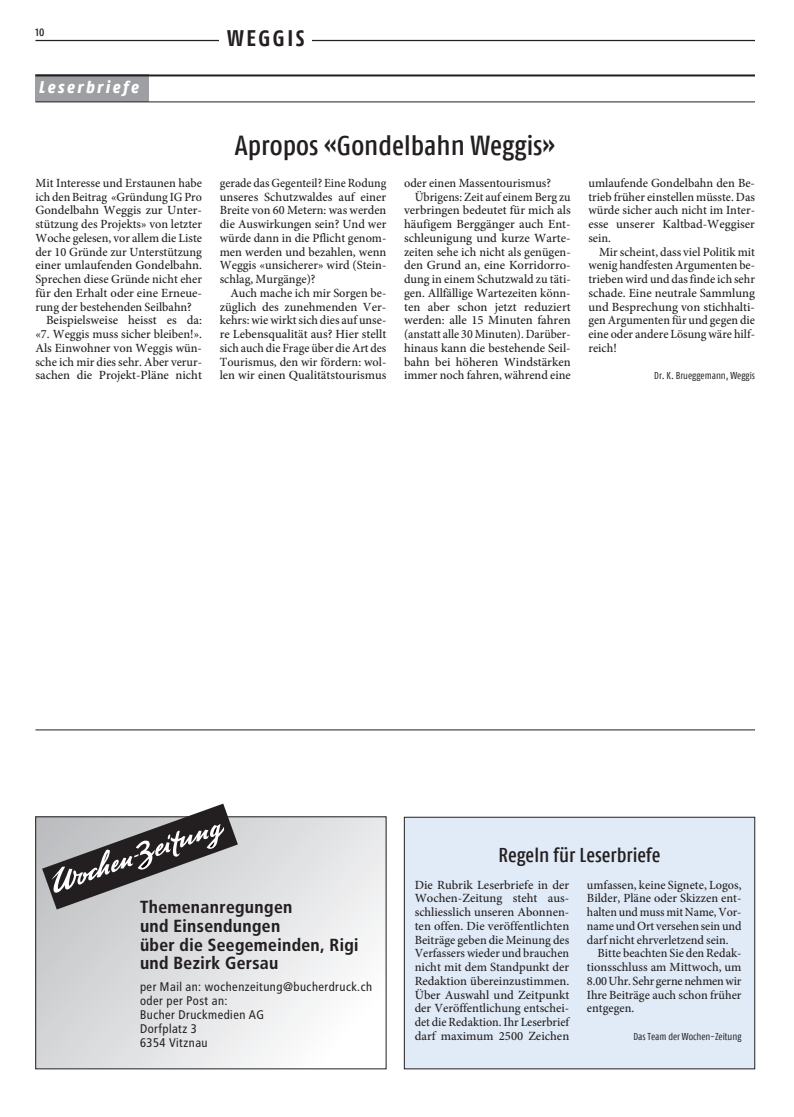
<style>
.page{position:relative;width:794px;height:1117px;background:#fff}
.page>*{position:absolute;margin:0;border:0;box-sizing:border-box;transform-origin:0 0}
.t1{font:500 condensed 27.5px "Fago OT";color:#231f20}
.t2{font:700 condensed 22.5px "Fago OT";letter-spacing:.11em;color:#231f20}
.t3{font:500 condensed 20px "Fago OT";color:#231f20}
.t4{font:700 17.5px/18.8px "Transit";color:#231f20}
.t5{font:italic 800 condensed 16.88px "Fago OT";letter-spacing:.15em;color:#fff}
.t6{font:500 12.5px/13.8px "Minion Pro";color:#231f20;text-align:justify}
.t7{font:500 12.5px/13.8px "Minion Pro";color:#231f20;text-align:justify;scale:.96 1}
.t8{font:12.5px/14.1px "Transit";color:#231f20}
.t9{font:500 condensed 11.25px "Fago OT";color:#231f20}
.t10{font:condensed 10px "Fago OT";color:#231f20}
</style>
<div class="page">
<hr style="left:35px;top:40px;width:720px;height:1px;background:#231f20">
<div style="left:220px;top:30px;width:92px;height:27px;background:#fff"></div>
<div style="left:35px;top:74px;width:114px;height:28px;background:#9d9fa2"></div>
<hr style="left:35px;top:74px;width:720px;height:2px;background:#231f20">
<hr style="left:35px;top:102px;width:720px;height:1px;background:#231f20">
<div style="left:404px;top:816px;width:351px;height:252px;background:#e1ebf7;border:1px solid #231f20"></div>
<svg style="left:37px;top:818px;width:347px;height:248px"></svg>
<svg style="left:42px;top:803px;width:196px;height:106px"></svg>
<hr style="left:35px;top:729px;width:720px;height:1px;background:#231f20">
<p class="t9" style="left:35px;top:26px;width:10px">10</p>
<h2 class="t2" style="left:227px;top:24px;width:79px">WEGGIS</h2>
<h3 class="t5" style="left:38px;top:77px;width:102px">Leserbriefe</h3>
<p class="t6" style="left:35px;top:176px;width:168px">Mit Interesse und Erstaunen habe</p>
<p class="t7" style="left:35px;top:190px;width:175px">ich den Beitrag «Gründung IG Pro</p>
<p class="t6" style="left:35px;top:203px;width:168px">Gondelbahn Weggis zur Unter-</p>
<p class="t6" style="left:35px;top:217px;width:168px">stützung des Projekts» von letzter</p>
<p class="t6" style="left:35px;top:231px;width:168px">Woche gelesen, vor allem die Liste</p>
<p class="t6" style="left:35px;top:245px;width:168px">der 10 Gründe zur Unterstützung</p>
<p class="t6" style="left:35px;top:258px;width:168px">einer umlaufenden Gondelbahn.</p>
<p class="t6" style="left:35px;top:272px;width:168px">Sprechen diese Gründe nicht eher</p>
<p class="t6" style="left:35px;top:286px;width:168px">für den Erhalt oder eine Erneue-</p>
<p class="t6" style="left:35px;top:300px;width:158px">rung der bestehenden Seilbahn?</p>
<p class="t6" style="left:46px;top:313px;width:157px">Beispielsweise heisst es da:</p>
<p class="t6" style="left:35px;top:327px;width:168px">«7. Weggis muss sicher bleiben!».</p>
<p class="t6" style="left:35px;top:341px;width:168px">Als Einwohner von Weggis wün-</p>
<p class="t6" style="left:35px;top:355px;width:168px">sche ich mir dies sehr. Aber verur-</p>
<p class="t6" style="left:35px;top:368px;width:168px">sachen die Projekt-Pläne nicht</p>
<h1 class="t1" style="left:235px;top:128px;width:322px">Apropos «Gondelbahn Weggis»</h1>
<p class="t7" style="left:220px;top:176px;width:175px">gerade das Gegenteil? Eine Rodung unseres Schutzwaldes auf einer Breite von 60 Metern: was werden die Auswirkungen sein? Und wer würde dann in die Pflicht genom&shy;men werden und bezahlen, wenn Weggis «unsicherer» wird (Stein&shy;schlag, Murgänge)?</p>
<p class="t6" style="left:220px;top:286px;width:168px;text-indent:11px">Auch mache ich mir Sorgen be&shy;züglich des zunehmenden Ver&shy;kehrs: wie wirkt sich dies auf unse&shy;re Lebensqualität aus? Hier stellt sich auch die Frage über die Art des Tourismus, den wir fördern: wol&shy;len wir einen Qualitätstourismus</p>
<p class="t6" style="left:404px;top:176px;width:148px">oder einen Massentourismus?</p>
<p class="t7" style="left:415px;top:190px;width:164px">Übrigens: Zeit auf einem Berg zu</p>
<p class="t6" style="left:404px;top:203px;width:168px">verbringen bedeutet für mich als</p>
<p class="t6" style="left:404px;top:217px;width:168px">häufigem Berggänger auch Ent-</p>
<p class="t6" style="left:404px;top:231px;width:168px">schleunigung und kurze Warte-</p>
<p class="t6" style="left:404px;top:245px;width:168px">zeiten sehe ich nicht als genügen-</p>
<p class="t6" style="left:404px;top:258px;width:168px">den Grund an, eine Korridorro-</p>
<p class="t6" style="left:404px;top:272px;width:168px">dung in einem Schutzwald zu täti-</p>
<p class="t6" style="left:404px;top:286px;width:168px">gen. Allfällige Wartezeiten könn-</p>
<p class="t6" style="left:404px;top:300px;width:168px">ten aber schon jetzt reduziert</p>
<p class="t6" style="left:404px;top:313px;width:168px">werden: alle 15 Minuten fahren</p>
<p class="t7" style="left:404px;top:327px;width:175px">(anstatt alle 30 Minuten). Darüber-</p>
<p class="t6" style="left:404px;top:341px;width:168px">hinaus kann die bestehende Seil-</p>
<p class="t6" style="left:404px;top:355px;width:168px">bahn bei höheren Windstärken</p>
<p class="t6" style="left:404px;top:368px;width:168px">immer noch fahren, während eine</p>
<p class="t6" style="left:588px;top:176px;width:168px">umlaufende Gondelbahn den Be&shy;trieb früher einstellen müsste. Das würde sicher auch nicht im Inter&shy;esse unserer Kaltbad-Weggiser sein.</p>
<p class="t6" style="left:588px;top:245px;width:168px;text-indent:11px">Mir scheint, dass viel Politik mit wenig handfesten Argumenten be&shy;trieben wird und das finde ich sehr schade. Eine neutrale Sammlung und Besprechung von stichhalti&shy;gen Argumenten für und gegen die eine oder andere Lösung wäre hilf&shy;reich!</p>
<p class="t10" style="left:654px;top:370px;width:102px">Dr. K. Brueggemann, Weggis</p>
<h3 class="t3" style="left:498px;top:843px;width:164px">Regeln für Leserbriefe</h3>
<h3 class="t4" style="left:140px;top:897px;width:220px">Themenanregungen<br>und Einsendungen<br>über die Seegemeinden, Rigi und Bezirk Gersau</h3>
<p class="t8" style="left:140px;top:979px;width:234px">per Mail an: wochenzeitung@bucherdruck.ch oder per Post an:<br>Bucher Druckmedien AG<br>Dorfplatz 3<br>6354 Vitznau</p>
<p class="t6" style="left:415px;top:877px;width:156px">Die Rubrik Leserbriefe in der Wochen-Zeitung steht aus&shy;schliesslich unseren Abonnen&shy;ten offen. Die veröffentlichten Beiträge geben die Meinung des Verfassers wieder und brauchen nicht mit dem Standpunkt der Redaktion übereinzustimmen.<br>Über Auswahl und Zeitpunkt der Veröffentlichung entschei&shy;det die Redaktion. Ihr Leserbrief darf maximum 2500 Zeichen</p>
<p class="t6" style="left:587px;top:877px;width:156px">umfassen, keine Signete, Logos, Bilder, Pläne oder Skizzen ent&shy;halten und muss mit Name, Vor&shy;name und Ort versehen sein und darf nicht ehrverletzend sein.</p>
<p class="t6" style="left:587px;top:946px;width:156px;text-indent:11px">Bitte beachten Sie den Redak&shy;tionsschluss am Mittwoch, um 8.00 Uhr. Sehr gerne nehmen wir Ihre Beiträge auch schon früher entgegen.</p>
<p class="t10" style="left:633px;top:1030px;width:109px">Das Team der Wochen-Zeitung</p>
</div>
